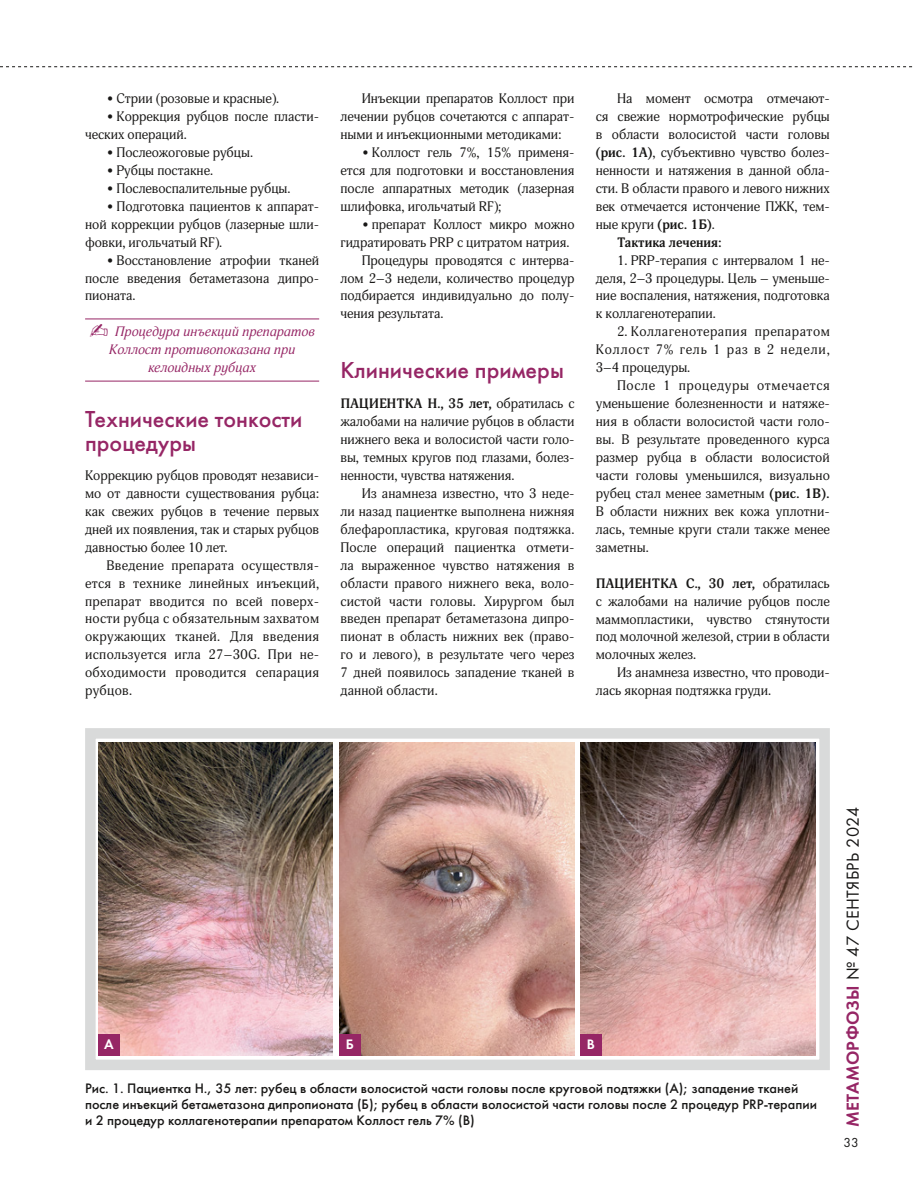
<style>
.page{position:relative;width:915px;height:1191px;background:#fff}
.page>*{position:absolute;margin:0;border:0;box-sizing:border-box;transform-origin:0 0}
.t1{font:500 24px/24px "Futura";color:#962665}
.t2{font:18px "Futura";letter-spacing:.01em;color:#181716}
.t3{font:500 14.25px/15.8px "Futura";color:#181716}
.t4{font:14.25px "Futura Demi";color:#fff}
.t5{font:13.5px/18px "Adonis";color:#181716;text-align:justify}
.t6{font:italic 13.5px/18px "Adonis";color:#962665;text-align:center}
.t7{font:700 13.5px "Adonis";color:#181716}
.t8{font:13.5px "Futura";color:#181716}
.s1{font-weight:700}
.s2{font-family:"Futura Demi";color:#962665}
</style>
<div class="page">
<hr style="left:85px;top:318px;width:234px;height:1px;background:#962665">
<hr style="left:85px;top:381px;width:234px;height:1px;background:#962665">
<div style="left:85px;top:728px;width:744px;height:342px;border:10px solid #d9dada"></div>
<img style="left:98px;top:742px;width:235px;height:313px">
<img style="left:339px;top:742px;width:235px;height:313px">
<img style="left:580px;top:742px;width:234px;height:313px">
<div style="left:98px;top:1034px;width:21px;height:21px;background:#962665"></div>
<div style="left:339px;top:1034px;width:21px;height:21px;background:#962665"></div>
<div style="left:580px;top:1034px;width:21px;height:21px;background:#962665"></div>
<svg style="left:0;top:66px;width:913px;height:1px"></svg>
<p class="t5" style="left:106px;top:90px;width:174px">• Стрии (розовые и красные).</p>
<p class="t5" style="left:85px;top:107px;width:235px;text-indent:21px">• Коррекция рубцов после пласти&shy;ческих операций.</p>
<p class="t5" style="left:106px;top:143px;width:148px">• Послеожоговые рубцы.</p>
<p class="t5" style="left:106px;top:161px;width:108px">• Рубцы постакне.</p>
<p class="t5" style="left:106px;top:179px;width:186px">• Послевоспалительные рубцы.</p>
<p class="t5" style="left:85px;top:197px;width:235px;text-indent:21px">• Подготовка пациентов к аппарат&shy;ной коррекции рубцов (лазерные шли&shy;фовки, игольчатый RF).</p>
<p class="t5" style="left:85px;top:251px;width:235px;text-indent:21px">• Восстановление атрофии тканей после введения бетаметазона дипро&shy;пионата.</p>
<p class="t6" style="left:89px;top:323px;width:226px">✍ Процедура инъекций препаратов<br>Коллост противопоказана при келоидных рубцах</p>
<h1 class="t1" style="left:85px;top:407px;width:219px">Технические тонкости процедуры</h1>
<p class="t5" style="left:85px;top:466px;width:235px">Коррекцию рубцов проводят независи&shy;мо от давности существования рубца: как свежих рубцов в течение первых дней их появления, так и старых рубцов давностью более 10 лет.</p>
<p class="t5" style="left:85px;top:556px;width:235px;text-indent:21px">Введение препарата осуществля&shy;ется в технике линейных инъекций, препарат вводится по всей поверх&shy;ности рубца с обязательным захватом окружающих тканей. Для введения используется игла 27–30G. При не&shy;обходимости проводится сепарация рубцов.</p>
<p class="t5" style="left:340px;top:90px;width:235px;text-indent:21px">Инъекции препаратов Коллост при лечении рубцов сочетаются с аппарат&shy;ными и инъекционными методиками:</p>
<p class="t5" style="left:340px;top:143px;width:235px;text-indent:21px">• Коллост гель 7%, 15% применя&shy;ется для подготовки и восстановления после аппаратных методик (лазерная шлифовка, игольчатый RF);</p>
<p class="t5" style="left:361px;top:215px;width:214px">• препарат Коллост микро можно</p>
<p class="t5" style="left:340px;top:233px;width:230px">гидратировать PRP с цитратом натрия.</p>
<p class="t5" style="left:361px;top:251px;width:214px">Процедуры проводятся с интерва-</p>
<p class="t5" style="left:340px;top:269px;width:235px">лом 2–3 недели, количество процедур</p>
<p class="t5" style="left:340px;top:287px;width:235px">подбирается индивидуально до полу-</p>
<p class="t5" style="left:340px;top:305px;width:104px">чения результата.</p>
<h1 class="t1" style="left:340px;top:358px;width:225px">Клинические примеры</h1>
<p class="t5" style="left:340px;top:394px;width:235px"><span class="s1">ПАЦИЕНТКА Н., 35 лет,</span> обратилась с жалобами на наличие рубцов в области нижнего века и волосистой части голо&shy;вы, темных кругов под глазами, болез&shy;ненности, чувства натяжения.</p>
<p class="t5" style="left:340px;top:484px;width:235px;text-indent:21px">Из анамнеза известно, что 3 неде&shy;ли назад пациентке выполнена нижняя блефаропластика, круговая подтяжка.<br>После операций пациентка отмети&shy;ла выраженное чувство натяжения в области правого нижнего века, воло&shy;систой части головы. Хирургом был введен препарат бетаметазона дипро&shy;пионат в область нижних век (право&shy;го и левого), в результате чего через 7 дней появилось западение тканей в данной области.</p>
<p class="t5" style="left:617px;top:90px;width:214px">На момент осмотра отмечают-</p>
<p class="t5" style="left:595px;top:107px;width:235px">ся свежие нормотрофические рубцы</p>
<p class="t5" style="left:595px;top:125px;width:235px">в области волосистой части головы</p>
<p class="t5" style="left:595px;top:143px;width:235px"><span class="s1">(рис. 1А)</span>, субъективно чувство болез-</p>
<p class="t5" style="left:595px;top:161px;width:235px">ненности и натяжения в данной обла-</p>
<p class="t5" style="left:595px;top:179px;width:235px">сти. В области правого и левого нижних</p>
<p class="t5" style="left:595px;top:197px;width:235px">век отмечается истончение ПЖК, тем-</p>
<p class="t5" style="left:595px;top:215px;width:120px">ные круги <span class="s1">(рис. 1Б)</span>.</p>
<p class="t7" style="left:617px;top:234px;width:106px">Тактика лечения:</p>
<p class="t5" style="left:595px;top:251px;width:235px;text-indent:21px">1. PRP-терапия с интервалом 1 не&shy;деля, 2–3 процедуры. Цель – уменьше&shy;ние воспаления, натяжения, подготовка к коллагенотерапии.</p>
<p class="t5" style="left:595px;top:323px;width:235px;text-indent:21px">2. Коллагенотерапия препаратом Коллост 7% гель 1 раз в 2 недели, 3–4 процедуры.</p>
<p class="t5" style="left:595px;top:377px;width:235px;text-indent:21px">После 1 процедуры отмечается уменьшение болезненности и натяже&shy;ния в области волосистой части голо&shy;вы. В результате проведенного курса размер рубца в области волосистой части головы уменьшился, визуально рубец стал менее заметным <span class="s1">(рис. 1В).<br></span>В области нижних век кожа уплотни&shy;лась, темные круги стали также менее заметны.</p>
<p class="t5" style="left:595px;top:574px;width:235px"><span class="s1">ПАЦИЕНТКА С., 30 лет,</span> обратилась с жалобами на наличие рубцов после маммопластики, чувство стянутости под молочной железой, стрии в области молочных желез.</p>
<p class="t5" style="left:595px;top:664px;width:235px;text-indent:21px">Из анамнеза известно, что проводи&shy;лась якорная подтяжка груди.</p>
<p class="t4" style="left:104px;top:1035px;width:11px">А</p>
<p class="t4" style="left:346px;top:1035px;width:10px">Б</p>
<p class="t4" style="left:586px;top:1035px;width:10px">В</p>
<p class="t3" style="left:85px;top:1080px;width:733px">Рис. 1. Пациентка Н., 35 лет: рубец в области волосистой части головы после круговой подтяжки (А); западение тканей после инъекций бетаметазона дипропионата (Б); рубец в области волосистой части головы после 2 процедур PRP-терапии и 2 процедур коллагенотерапии препаратом Коллост гель 7% (В)</p>
<h2 class="t2" style="left:841px;top:1127px;width:322px;rotate:-90deg"><span class="s2">МЕТАМОРФОЗЫ</span> № 47 СЕНТЯБРЬ 2024</h2>
<p class="t8" style="left:843px;top:1134px;width:17px">33</p>
</div>
